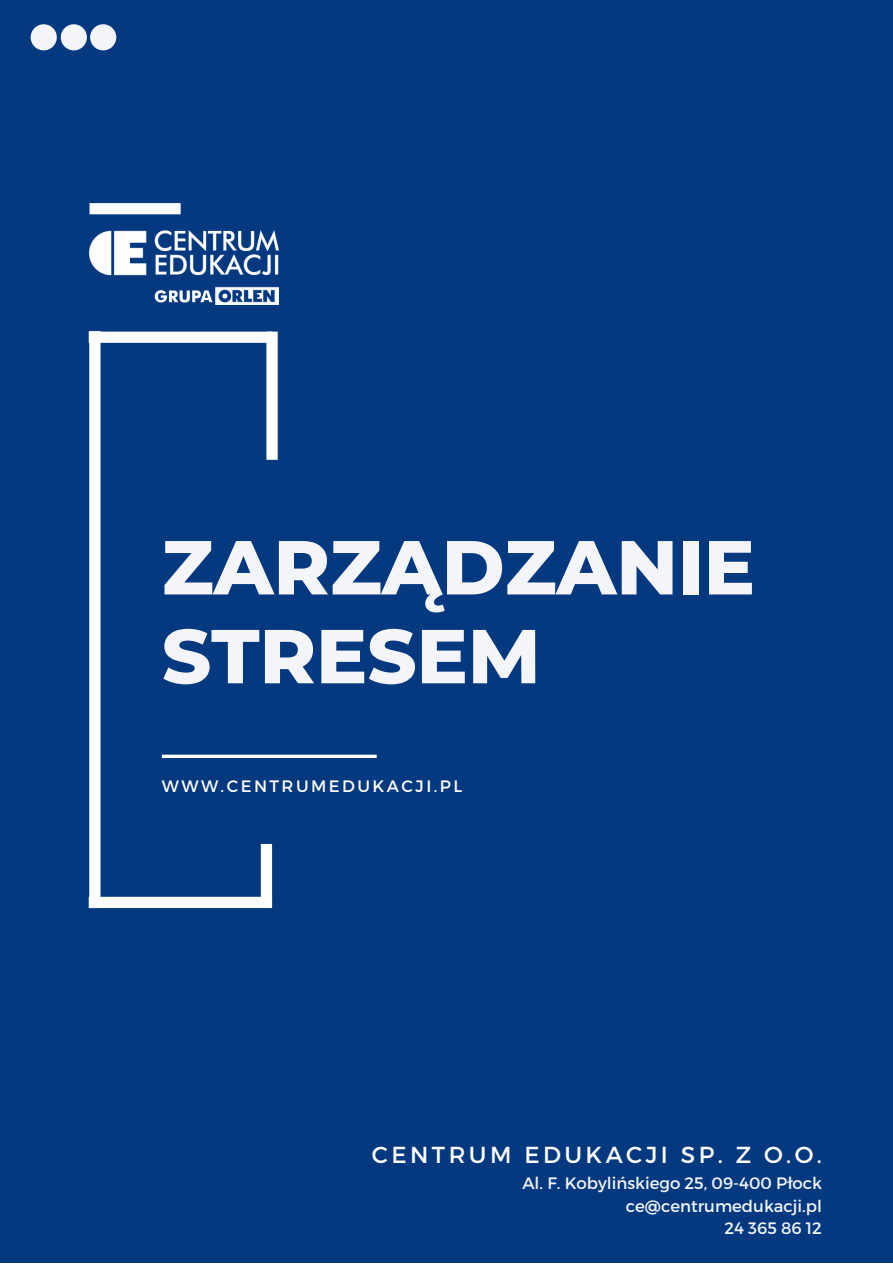
<style>
.page{position:relative;width:893px;height:1264px;background:#fff}
.page>*{position:absolute;margin:0;border:0;box-sizing:border-box;transform-origin:0 0}
.t1{font:800 76.2px/88.8px "Montserrat";color:#f3f5f9}
.t2{font:23.1px "Montserrat";letter-spacing:.15em;color:#fff}
.t3{font:16.5px/22.5px "Montserrat";color:#f3f5f9;text-align:right}
.t4{font:16.5px "Montserrat";letter-spacing:.15em;color:#fff}
</style>
<div class="page">
<div style="left:0;top:0;width:892px;height:1262px;background:#043980"></div>
<svg style="left:162px;top:754px;width:214px;height:4px"></svg>
<div style="left:266px;top:331px;width:12px;height:129px;background:#fff"></div>
<div style="left:89px;top:331px;width:183px;height:12px;background:#fff"></div>
<div style="left:89px;top:331px;width:11px;height:577px;background:#fff"></div>
<div style="left:89px;top:896px;width:183px;height:12px;background:#fff"></div>
<div style="left:261px;top:844px;width:11px;height:64px;background:#fff"></div>
<div style="left:31px;top:24px;width:26px;height:26px;background:#f3f5f9;border-radius:50%"></div>
<div style="left:61px;top:24px;width:26px;height:26px;background:#f3f5f9;border-radius:50%"></div>
<div style="left:90px;top:24px;width:26px;height:26px;background:#f3f5f9;border-radius:50%"></div>
<div style="left:89px;top:203px;width:92px;height:11px;background:#fff"></div>
<img style="left:89px;top:230px;width:189px;height:74px">
<h1 class="t1" style="left:162px;top:522px;width:594px">ZARZĄDZANIE<br>STRESEM</h1>
<p class="t4" style="left:162px;top:775px;width:302px">WWW.CENTRUMEDUKACJI.PL</p>
<h2 class="t2" style="left:372px;top:1139px;width:451px">CENTRUM EDUKACJI SP. Z O.O.</h2>
<p class="t3" style="left:522px;top:1171px;width:301px">Al. F. Kobylińskiego 25, 09-400 Płock ce@centrumedukacji.pl<br>24 365 86 12</p>
</div>
